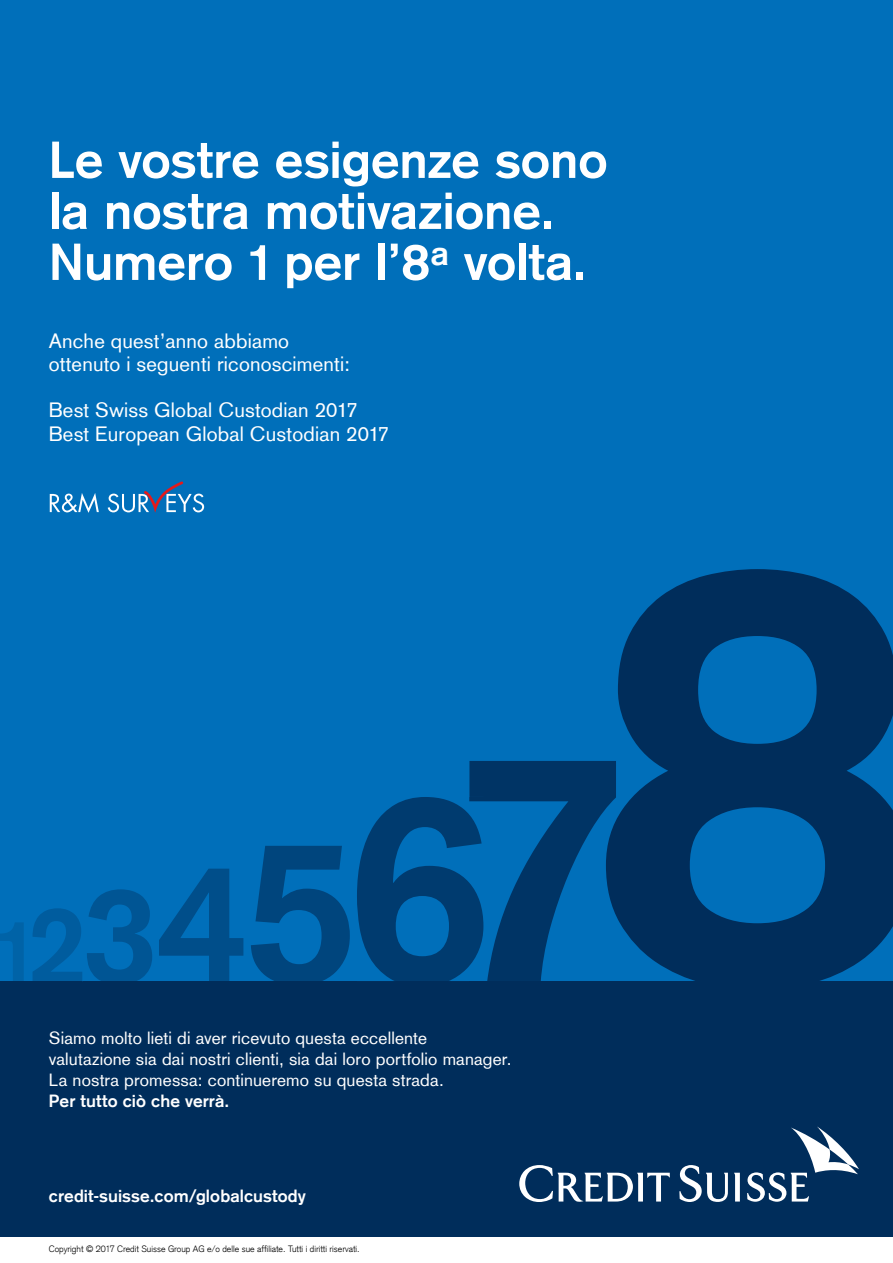
<style>
.page{position:relative;width:893px;height:1263px;background:#fff}
.page>*{position:absolute;margin:0;border:0;box-sizing:border-box;transform-origin:0 0}
.t1{font:700 89.4px "Credit Suisse Type";color:#0063a7}
.t2{font:700 51px/51px "Credit Suisse Type";color:#fff}
.t3{font:20.25px/23.2px "Credit Suisse Type";letter-spacing:.01em;color:#fff}
.t4{font:17.25px/21px "Credit Suisse Type";letter-spacing:.01em;color:#fff}
.t5{font:700 17.25px "Credit Suisse Type";letter-spacing:.01em;color:#fff}
.t6{font:300 9px "Credit Suisse Type";color:#000}
.s1{font-size:108.15px;color:#005c9e}
.s2{font-size:135.6px;color:#005594}
.s3{font-size:166.05px;color:#004e8a}
.s4{font-size:202.05px;color:#00457d}
.s5{font-size:269.1px;color:#003b6f}
.s6{font-size:327.15px;color:#003465}
.s7{font-size:598.35px;color:#002d5b}
</style>
<div class="page">
<div style="left:0;top:0;width:893px;height:1188px;background:#006fba"></div>
<div style="left:0;top:981px;width:893px;height:255px;background:#002d5b"></div>
<svg style="left:734px;top:1173px;width:6px;height:28px"></svg>
<svg style="left:519px;top:1165px;width:151px;height:37px"></svg>
<svg style="left:679px;top:1165px;width:49px;height:37px"></svg>
<svg style="left:747px;top:1126px;width:112px;height:76px"></svg>
<svg style="left:50px;top:493px;width:49px;height:20px"></svg>
<svg style="left:108px;top:481px;width:96px;height:32px"></svg>
<h2 class="t2" style="left:49px;top:135px;width:560px">Le vostre esigenze sono la nostra motivazione.<br>Numero 1 per l’8<sup>a</sup> volta.</h2>
<p class="t3" style="left:49px;top:329px;width:303px">Anche quest’anno abbiamo ottenuto i seguenti riconoscimenti:</p>
<p class="t3" style="left:49px;top:399px;width:342px">Best Swiss Global Custodian 2017<br>Best European Global Custodian 2017</p>
<h1 class="t1" style="left:-10px;top:899px;width:935px">1<span class="s1">2</span><span class="s2">3</span><span class="s3">4</span><span class="s4">5</span><span class="s5">6</span><span class="s6">7</span><span class="s7">8</span></h1>
<p class="t4" style="left:49px;top:1027px;width:464px">Siamo molto lieti di aver ricevuto questa eccellente valutazione sia dai nostri clienti, sia dai loro portfolio manager.<br>La nostra promessa: continueremo su questa strada.</p>
<p class="t5" style="left:49px;top:1090px;width:182px">Per tutto ciò che verrà.</p>
<p class="t5" style="left:49px;top:1185px;width:259px">credit-suisse.com/globalcustody</p>
<p class="t6" style="left:49px;top:1244px;width:312px">Copyright © 2017 Credit Suisse Group AG e/o delle sue affiliate. Tutti i diritti riservati.</p>
</div>
